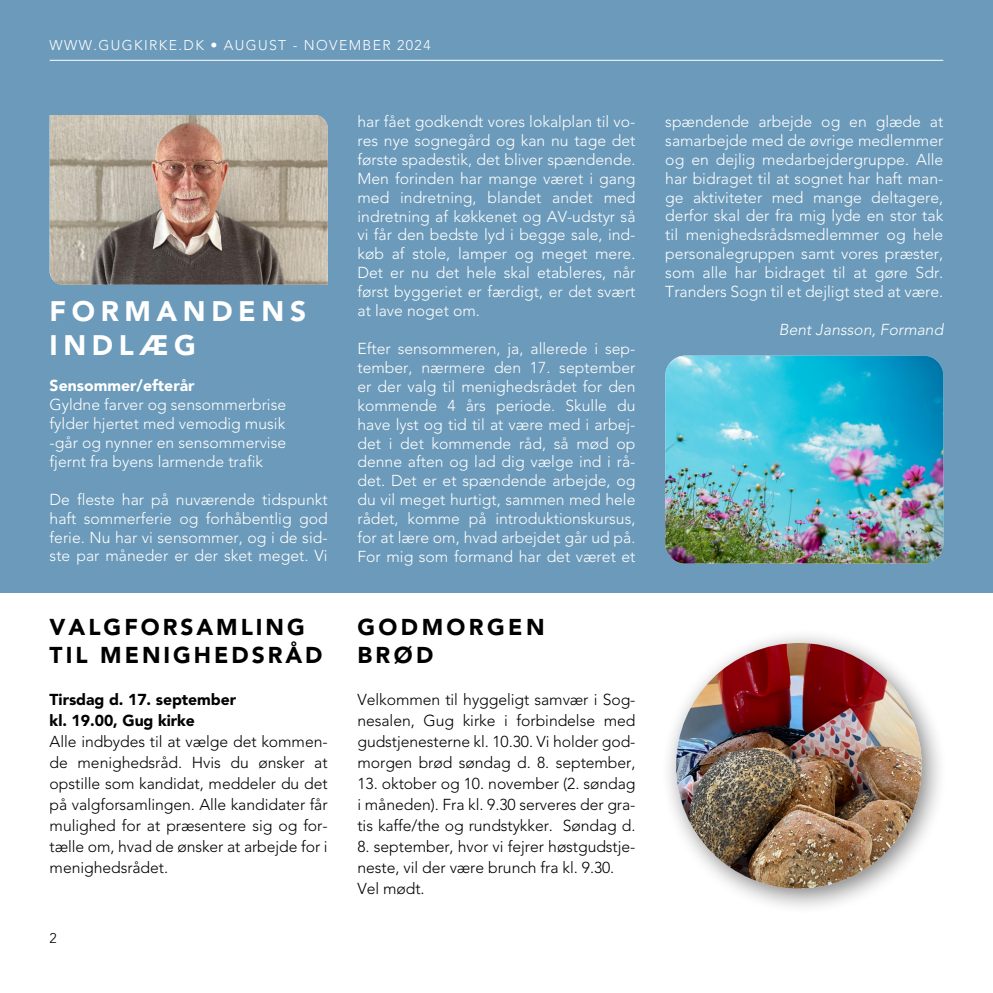
<style>
.page{position:relative;width:993px;height:993px;background:#fff}
.page>*{position:absolute;margin:0;border:0;box-sizing:border-box;transform-origin:0 0}
.t1{font:900 28px/33.6px "Avenir";letter-spacing:.2em;color:#fff}
.t2{font:900 22.75px/27.3px "Avenir";letter-spacing:.13em;color:#000}
.t3{font:900 22.75px/27.3px "Avenir";letter-spacing:.15em;color:#000}
.t4{font:300 15.75px/18.9px "Avenir";color:#fff;text-align:justify}
.t5{font:300 15.75px/21px "Avenir";letter-spacing:-.005em;color:#000;text-align:justify}
.t6{font:900 15.75px/21px "Avenir";letter-spacing:-.005em;color:#000}
.t7{font:italic 300 15.75px "Avenir";color:#fff}
.t8{font:900 15.75px "Avenir";color:#fff}
.t9{font:300 14px "Avenir";letter-spacing:.1em;color:#fff}
.t10{font:300 14px "Avenir";color:#000}
</style>
<div class="page">
<div style="left:0;top:0;width:992px;height:592px;background:#6b9aba"></div>
<hr style="left:50px;top:60px;width:893px;height:1px;background:#fff">
<img style="left:50px;top:115px;width:277px;height:169px">
<div style="left:660px;top:627px;width:287px;height:288px;background:#000;opacity:.5"></div>
<img style="left:676px;top:642px;width:245px;height:246px;border-radius:123px">
<img style="left:665px;top:355px;width:278px;height:208px">
<p class="t9" style="left:50px;top:37px;width:382px">WWW.GUGKIRKE.DK • AUGUST - NOVEMBER 2024</p>
<h1 class="t1" style="left:50px;top:294px;width:258px">FORMANDENS<br>INDLÆG</h1>
<p class="t8" style="left:50px;top:376px;width:146px">Sensommer/efterår</p>
<p class="t4" style="left:50px;top:395px;width:238px">Gyldne farver og sensommerbrise fylder hjertet med vemodig musik -går og nynner en sensommervise fjernt fra byens larmende trafik</p>
<p class="t4" style="left:50px;top:489px;width:279px">De fleste har på nuværende tidspunkt haft sommerferie og forhåbentlig god ferie. Nu har vi sensommer, og i de sid&shy;ste par måneder er der sket meget. Vi</p>
<h2 class="t2" style="left:50px;top:613px;width:274px">VALGFORSAMLING<br>TIL MENIGHEDSRÅD</h2>
<p class="t6" style="left:50px;top:688px;width:188px">Tirsdag d. 17. september kl. 19.00, Gug kirke</p>
<p class="t5" style="left:50px;top:730px;width:279px">Alle indbydes til at vælge det kommen&shy;de menighedsråd. Hvis du ønsker at opstille som kandidat, meddeler du det på valgforsamlingen. Alle kandidater får mulighed for at præsentere sig og for&shy;tælle om, hvad de ønsker at arbejde for i menighedsrådet.</p>
<p class="t10" style="left:50px;top:929px;width:9px">2</p>
<p class="t4" style="left:357px;top:112px;width:279px">har fået godkendt vores lokalplan til vo&shy;res nye sognegård og kan nu tage det første spadestik, det bliver spændende.<br>Men forinden har mange været i gang med indretning, blandet andet med indretning af køkkenet og AV-udstyr så vi får den bedste lyd i begge sale, ind&shy;køb af stole, lamper og meget mere.<br>Det er nu det hele skal etableres, når først byggeriet er færdigt, er det svært at lave noget om.</p>
<p class="t4" style="left:357px;top:339px;width:279px">Efter sensommeren, ja, allerede i sep&shy;tember, nærmere den 17. september er der valg til menighedsrådet for den kommende 4 års periode. Skulle du have lyst og tid til at være med i arbej&shy;det i det kommende råd, så mød op denne aften og lad dig vælge ind i rå&shy;det. Det er et spændende arbejde, og du vil meget hurtigt, sammen med hele rådet, komme på introduktionskursus, for at lære om, hvad arbejdet går ud på.<br>For mig som formand har det været et</p>
<h2 class="t3" style="left:357px;top:613px;width:188px">GODMORGEN<br>BRØD</h2>
<p class="t5" style="left:357px;top:688px;width:279px">Velkommen til hyggeligt samvær i Sog&shy;nesalen, Gug kirke i forbindelse med gudstjenesterne kl. 10.30. Vi holder god&shy;morgen brød søndag d. 8. september,</p>
<p class="t5" style="left:357px;top:772px;width:279px">13. oktober og 10. november (2. søndag i måneden). Fra kl. 9.30 serveres der gra&shy;tis kaffe/the og rundstykker. Søndag d.</p>
<p class="t5" style="left:357px;top:835px;width:279px;text-align:left">8. september, hvor vi fejrer høstgudstje&shy;neste, vil der være brunch fra kl. 9.30.<br>Vel mødt.</p>
<p class="t4" style="left:665px;top:112px;width:279px">spændende arbejde og en glæde at samarbejde med de øvrige medlemmer og en dejlig medarbejdergruppe. Alle har bidraget til at sognet har haft man&shy;ge aktiviteter med mange deltagere, derfor skal der fra mig lyde en stor tak til menighedsrådsmedlemmer og hele personalegruppen samt vores præster, som alle har bidraget til at gøre Sdr.<br>Tranders Sogn til et dejligt sted at være.</p>
<p class="t7" style="left:778px;top:320px;width:166px">Bent Jansson, Formand</p>
</div>
